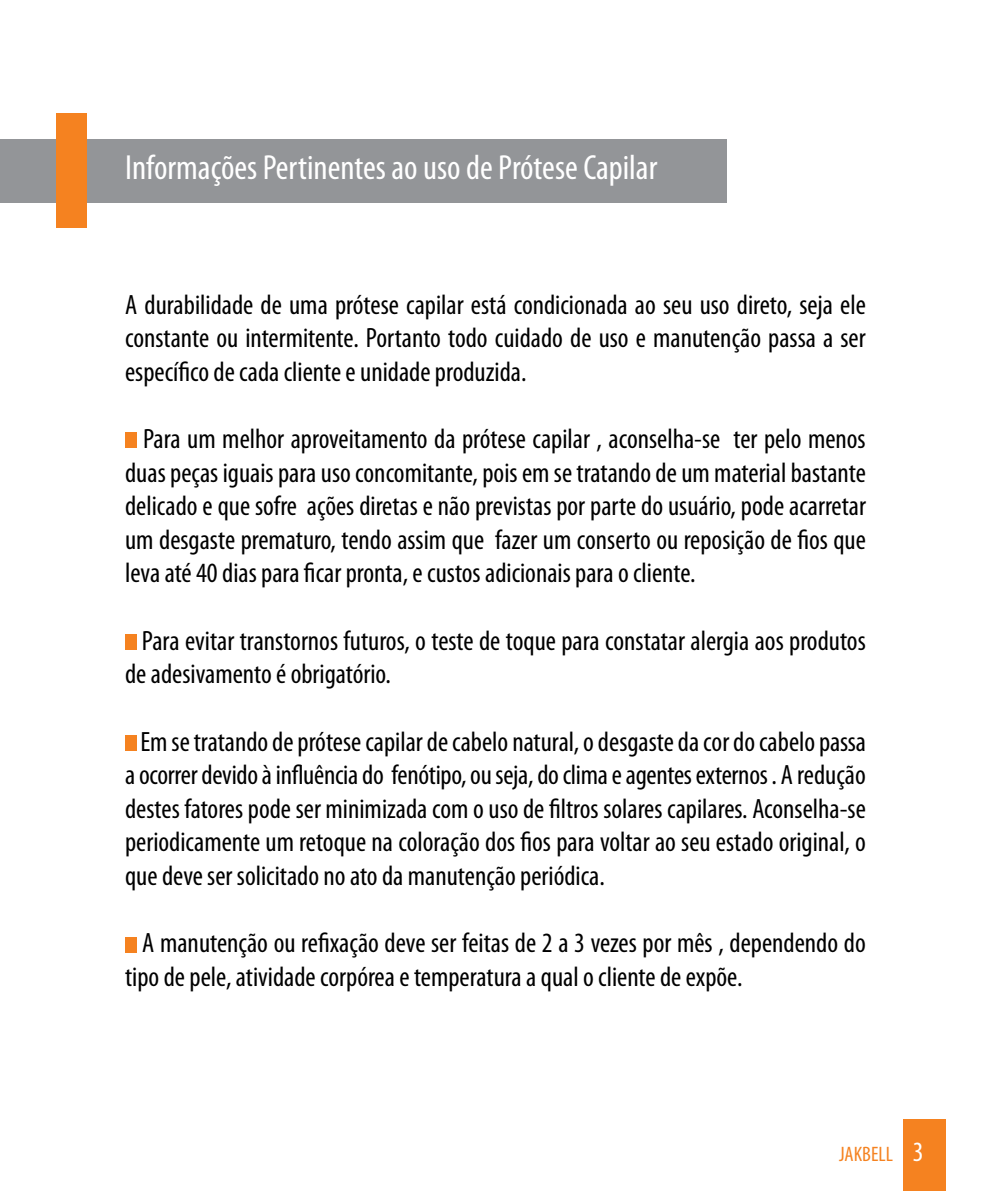
<style>
.page{position:relative;width:993px;height:1191px;background:#fff}
.page>*{position:absolute;margin:0;border:0;box-sizing:border-box;transform-origin:0 0}
.t1{font:condensed 35px "Myriad Pro";color:#fff}
.t2{font:condensed 28px/33.6px "Myriad Pro";color:#000;text-align:justify}
.t3{font:condensed 21px "Myriad Pro";color:#f58220}
.s1{font-size:28px;color:#fff}
</style>
<div class="page">
<div style="left:903px;top:1119px;width:42px;height:72px;background:#f58220"></div>
<div style="left:0;top:139px;width:726px;height:63px;background:#939598"></div>
<div style="left:125px;top:433px;width:11px;height:15px;background:#f58220"></div>
<div style="left:125px;top:634px;width:11px;height:15px;background:#f58220"></div>
<div style="left:125px;top:735px;width:11px;height:15px;background:#f58220"></div>
<div style="left:125px;top:937px;width:11px;height:15px;background:#f58220"></div>
<div style="left:56px;top:113px;width:31px;height:115px;background:#f58220"></div>
<p class="t1" style="left:125px;top:146px;width:533px">Informações Pertinentes ao uso de Prótese Capilar</p>
<p class="t2" style="left:125px;top:287px;width:742px">A durabilidade de uma prótese capilar está condicionada ao seu uso direto, seja ele constante ou intermitente. Portanto todo cuidado de uso e manutenção passa a ser específico de cada cliente e unidade produzida.</p>
<p class="t2" style="left:125px;top:421px;width:742px;text-indent:18px">Para um melhor aproveitamento da prótese capilar , aconselha-se ter pelo menos duas peças iguais para uso concomitante, pois em se tratando de um material bastante delicado e que sofre ações diretas e não previstas por parte do usuário, pode acarretar um desgaste prematuro, tendo assim que fazer um conserto ou reposição de fios que leva até 40 dias para ficar pronta, e custos adicionais para o cliente.</p>
<p class="t2" style="left:125px;top:623px;width:741px;text-indent:17px">Para evitar transtornos futuros, o teste de toque para constatar alergia aos produtos de adesivamento é obrigatório.</p>
<p class="t2" style="left:125px;top:724px;width:742px;text-indent:15px">Em se tratando de prótese capilar de cabelo natural, o desgaste da cor do cabelo passa a ocorrer devido à influência do fenótipo, ou seja, do clima e agentes externos . A redução destes fatores pode ser minimizada com o uso de filtros solares capilares. Aconselha-se periodicamente um retoque na coloração dos fios para voltar ao seu estado original, o que deve ser solicitado no ato da manutenção periódica.</p>
<p class="t2" style="left:125px;top:925px;width:742px;text-indent:17px">A manutenção ou refixação deve ser feitas de 2 a 3 vezes por mês , dependendo do tipo de pele, atividade corpórea e temperatura a qual o cliente de expõe.</p>
<p class="t3" style="left:838px;top:1141px;width:86px">JAKBELL <span class="s1">3</span></p>
</div>
